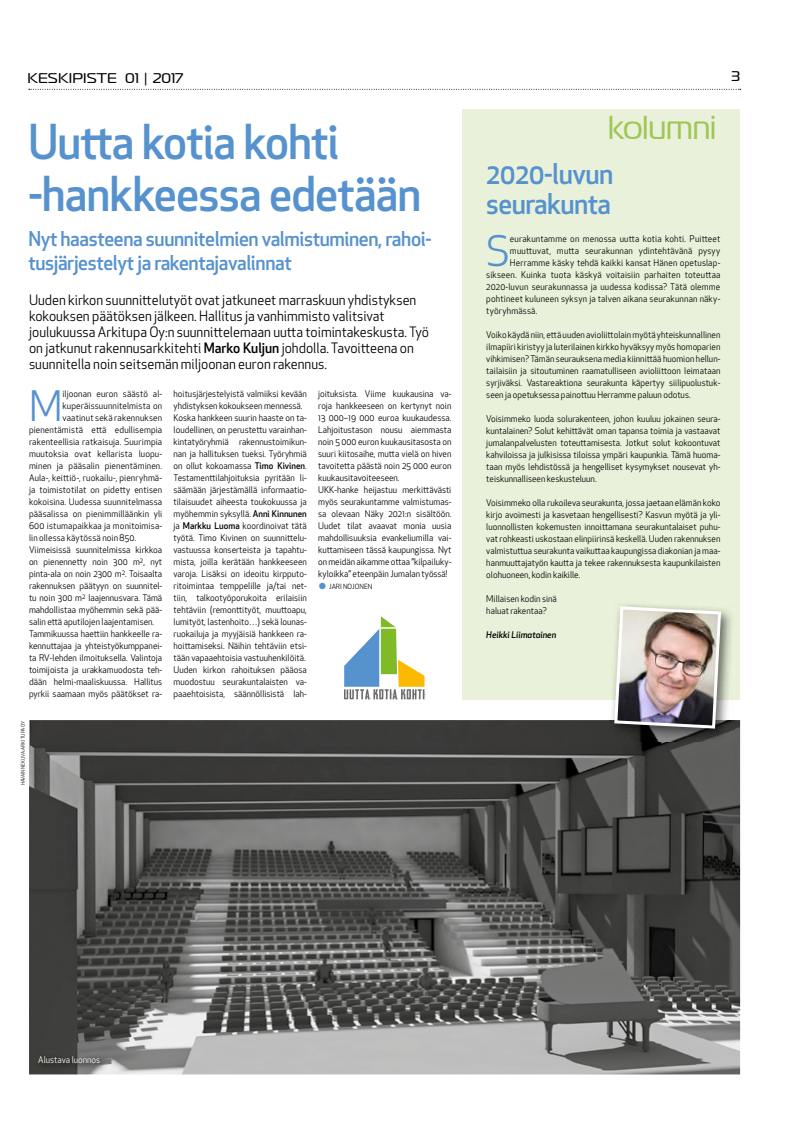
<style>
.page{position:relative;width:794px;height:1134px;background:#fff}
.page>*{position:absolute;margin:0;border:0;box-sizing:border-box;transform-origin:0 0}
.t1{font:500 47px/52px "Apex New";letter-spacing:-.02em;color:#5692ce}
.t2{font:41px "Apex New";color:#5692ce}
.t3{font:33px "Magistral";letter-spacing:-.005em;color:#a0c755}
.t4{font:500 28px/30px "Apex New";letter-spacing:-.02em;color:#5692ce}
.t5{font:500 20px/24px "Apex New";letter-spacing:-.02em;color:#5692ce}
.t6{font:14px/16px "Apex New";color:#000}
.t7{font:14px "Magistral";letter-spacing:.01em;color:#000;scale:1.1 1}
.t8{font:9px/12px "Apex New";color:#000;text-align:justify}
.t9{font:italic 500 9px "Apex New";color:#000}
.t10{font:9px "Apex New";color:#fff}
.t11{font:7px "Apex New";color:#000}
.t12{font:5px "Apex New";color:#000}
.s1{font-weight:500}
.s2{font-size:24px;color:#5692ce}
</style>
<div class="page">
<svg style="left:29px;top:89px;width:711px;height:1px"></svg>
<div style="left:462px;top:109px;width:278px;height:590px;background:#e9f1da"></div>
<img style="left:29px;top:720px;width:711px;height:354px">
<svg style="left:344px;top:616px;width:80px;height:83px"></svg>
<img style="left:35px;top:1052px;width:72px;height:18px">
<img style="left:609px;top:604px;width:125px;height:138px">
<img style="left:612px;top:605px;width:110px;height:125px">
<h3 class="t7" style="left:27px;top:69px;width:143px">KESKIPISTE 01 | 2017</h3>
<h3 class="t7" style="left:731px;top:67px;width:10px">3</h3>
<h3 class="t3" style="left:608px;top:107px;width:109px">kolumni</h3>
<h1 class="t1" style="left:28px;top:115px;width:394px">Uutta kotia kohti -hankkeessa edetään</h1>
<h3 class="t5" style="left:28px;top:226px;width:405px">Nyt haasteena suunnitelmien valmistuminen, rahoi&shy;tusjärjestelyt ja rakentajavalinnat</h3>
<h3 class="t4" style="left:486px;top:158px;width:129px">2020-luvun seurakunta</h3>
<h2 class="t2" style="left:486px;top:226px;width:25px">S</h2>
<p class="t8" style="left:510px;top:233px;width:212px">eurakuntamme on menossa uutta kotia kohti. Puitteet</p>
<p class="t8" style="left:510px;top:245px;width:212px">muuttuvat, mutta seurakunnan ydintehtävänä pysyy</p>
<p class="t8" style="left:510px;top:257px;width:212px">Herramme käsky tehdä kaikki kansat Hänen opetuslap-</p>
<p class="t8" style="left:486px;top:269px;width:236px">sikseen. Kuinka tuota käskyä voitaisiin parhaiten toteuttaa</p>
<p class="t8" style="left:486px;top:281px;width:235px">2020-luvun seurakunnassa ja uudessa kodissa? Tätä olemme</p>
<p class="t8" style="left:486px;top:293px;width:235px">pohtineet kuluneen syksyn ja talven aikana seurakunnan näky-</p>
<p class="t8" style="left:486px;top:305px;width:53px">työryhmässä.</p>
<p class="t8" style="left:486px;top:329px;width:236px">Voiko käydä niin, että uuden avioliittolain myötä yhteiskunnallinen ilmapiiri kiristyy ja luterilainen kirkko hyväksyy myös homoparien vihkimisen? Tämän seurauksena media kiinnittää huomion hellun&shy;tailaisiin ja sitoutuminen raamatulliseen avioliittoon leimataan syrjiväksi. Vastareaktiona seurakunta käpertyy siilipuolustuk&shy;seen ja opetuksessa painottuu Herramme paluun odotus.</p>
<p class="t8" style="left:486px;top:413px;width:236px">Voisimmeko luoda solurakenteen, johon kuuluu jokainen seura&shy;kuntalainen? Solut kehittävät oman tapansa toimia ja vastaavat jumalanpalvelusten toteuttamisesta. Jotkut solut kokoontuvat kahviloissa ja julkisissa tiloissa ympäri kaupunkia. Tämä huoma&shy;taan myös lehdistössä ja hengelliset kysymykset nousevat yh&shy;teiskunnalliseen keskusteluun.</p>
<p class="t8" style="left:486px;top:497px;width:236px">Voisimmeko olla rukoileva seurakunta, jossa jaetaan elämän koko kirjo avoimesti ja kasvetaan hengellisesti? Kasvun myötä ja yli&shy;luonnollisten kokemusten innoittamana seurakuntalaiset puhu&shy;vat rohkeasti uskostaan elinpiirinsä keskellä. Uuden rakennuksen valmistuttua seurakunta vaikuttaa kaupungissa diakonian ja maa&shy;hanmuuttajatyön kautta ja tekee rakennuksesta kaupunkilaisten olohuoneen, kodin kaikille.</p>
<p class="t8" style="left:486px;top:593px;width:72px">Millaisen kodin sinä haluat rakentaa?</p>
<p class="t9" style="left:486px;top:629px;width:71px">Heikki Liimatainen</p>
<p class="t6" style="left:29px;top:292px;width:401px">Uuden kirkon suunnittelutyöt ovat jatkuneet marraskuun yhdistyksen kokouksen päätöksen jälkeen. Hallitus ja vanhimmisto valitsivat joulukuussa Arkitupa Oy:n suunnittelemaan uutta toimintakeskusta. Työ on jatkunut rakennusarkkitehti <span class="s1">Marko Kuljun</span> johdolla. Tavoitteena on suunnitella noin seitsemän miljoonan euron rakennus.</p>
<h2 class="t2" style="left:29px;top:381px;width:35px">M</h2>
<p class="t8" style="left:62px;top:388px;width:101px">iljoonan euron säästö al-</p>
<p class="t8" style="left:174px;top:388px;width:135px;text-align:left">hoitusjärjestelyistä valmiiksi kevään yhdistyksen kokoukseen mennessä.<br>Koska hankkeen suurin haaste on ta&shy;loudellinen, on perustettu varainhan&shy;kintatyöryhmiä rakennustoimikun&shy;nan ja hallituksen tueksi. Työryhmiä on ollut kokoamassa <span class="s1">Timo Kivinen</span>.<br>Testamenttilahjoituksia pyritään li&shy;säämään järjestämällä informaatio&shy;tilaisuudet aiheesta toukokuussa ja myöhemmin syksyllä. <span class="s1">Anni Kinnunen </span>ja <span class="s1">Markku Luoma</span> koordinoivat tätä työtä. Timo Kivinen on suunnittelu&shy;vastuussa konserteista ja tapahtu&shy;mista, joilla kerätään hankkeeseen varoja. Lisäksi on ideoitu kirpputo&shy;ritoimintaa temppelille ja/tai net&shy;tiin, talkootyöporukoita erilaisiin tehtäviin (remonttityöt, muuttoapu, lumityöt, lastenhoito…) sekä lounas&shy;ruokailuja ja myyjäisiä hankkeen ra&shy;hoittamiseksi. Näihin tehtäviin etsi&shy;tään vapaaehtoisia vastuuhenkilöitä.<br>Uuden kirkon rahoituksen pääosa muodostuu seurakuntalaisten va&shy;paaehtoisista, säännöllisistä lah-</p>
<p class="t8" style="left:318px;top:388px;width:135px;text-align:left">joituksista. Viime kuukausina va&shy;roja hankkeeseen on kertynyt noin 13 000–19 000 euroa kuukaudessa.<br>Lahjoitustason nousu aiemmasta noin 5 000 euron kuukausitasosta on suuri kiitosaihe, mutta vielä on hiven tavoitetta päästä noin 25 000 euron kuukausitavoiteeseen.<br>UKK-hanke heijastuu merkittävästi myös seurakuntamme valmistumas&shy;sa olevaan Näky 2021:n sisältöön.<br>Uudet tilat avaavat monia uusia mahdollisuuksia evankeliumilla vai&shy;kuttamiseen tässä kaupungissa. Nyt on meidän aikamme ottaa ”kilpailuky&shy;kyloikka” eteenpäin Jumalan työssä!</p>
<p class="t8" style="left:62px;top:400px;width:101px">kuperäissuunnitelmista on</p>
<p class="t8" style="left:62px;top:412px;width:101px">vaatinut sekä rakennuksen</p>
<p class="t8" style="left:29px;top:424px;width:135px">pienentämistä että edullisempia</p>
<p class="t8" style="left:29px;top:436px;width:135px">rakenteellisia ratkaisuja. Suurimpia</p>
<p class="t8" style="left:29px;top:448px;width:135px">muutoksia ovat kellarista luopu-</p>
<p class="t8" style="left:29px;top:460px;width:135px">minen ja pääsalin pienentäminen.</p>
<p class="t8" style="left:29px;top:472px;width:135px">Aula-, keittiö-, ruokailu-, pienryhmä-</p>
<p class="t8" style="left:29px;top:484px;width:135px">ja toimistotilat on pidetty entisen</p>
<p class="t8" style="left:29px;top:496px;width:135px">kokoisina. Uudessa suunnitelmassa</p>
<p class="t8" style="left:29px;top:508px;width:135px">pääsalissa on pienimmilläänkin yli</p>
<p class="t8" style="left:29px;top:520px;width:135px">600 istumapaikkaa ja monitoimisa-</p>
<p class="t8" style="left:29px;top:532px;width:109px">lin ollessa käytössä noin 850.</p>
<p class="t8" style="left:29px;top:544px;width:135px">Viimeisissä suunnitelmissa kirkkoa</p>
<p class="t8" style="left:29px;top:556px;width:135px">on pienennetty noin 300 m<sup>2</sup>, nyt</p>
<p class="t8" style="left:29px;top:568px;width:135px">pinta-ala on noin 2300 m<sup>2</sup>. Toisaalta</p>
<p class="t8" style="left:29px;top:580px;width:135px">rakennuksen päätyyn on suunnitel-</p>
<p class="t8" style="left:29px;top:592px;width:135px">tu noin 300 m<sup>2</sup> laajennusvara. Tämä</p>
<p class="t8" style="left:29px;top:604px;width:135px">mahdollistaa myöhemmin sekä pää-</p>
<p class="t8" style="left:29px;top:616px;width:127px">salin että aputilojen laajentamisen.</p>
<p class="t8" style="left:29px;top:628px;width:135px">Tammikuussa haettiin hankkeelle ra-</p>
<p class="t8" style="left:29px;top:640px;width:135px">kennuttajaa ja yhteistyökumppanei-</p>
<p class="t8" style="left:29px;top:652px;width:135px">ta RV-lehden ilmoituksella. Valintoja</p>
<p class="t8" style="left:29px;top:664px;width:135px">toimijoista ja urakkamuodosta teh-</p>
<p class="t8" style="left:29px;top:676px;width:135px">dään helmi-maaliskuussa. Hallitus</p>
<p class="t8" style="left:29px;top:688px;width:135px">pyrkii saamaan myös päätökset ra-</p>
<p class="t11" style="left:318px;top:582px;width:56px"><span class="s2">•</span> JARI NOJONEN</p>
<p class="t12" style="left:20px;top:785px;width:66px;rotate:-90deg">HAVAINNEKUVA: ARKITUPA OY</p>
<p class="t10" style="left:38px;top:1054px;width:63px">Alustava luonnos</p>
</div>
